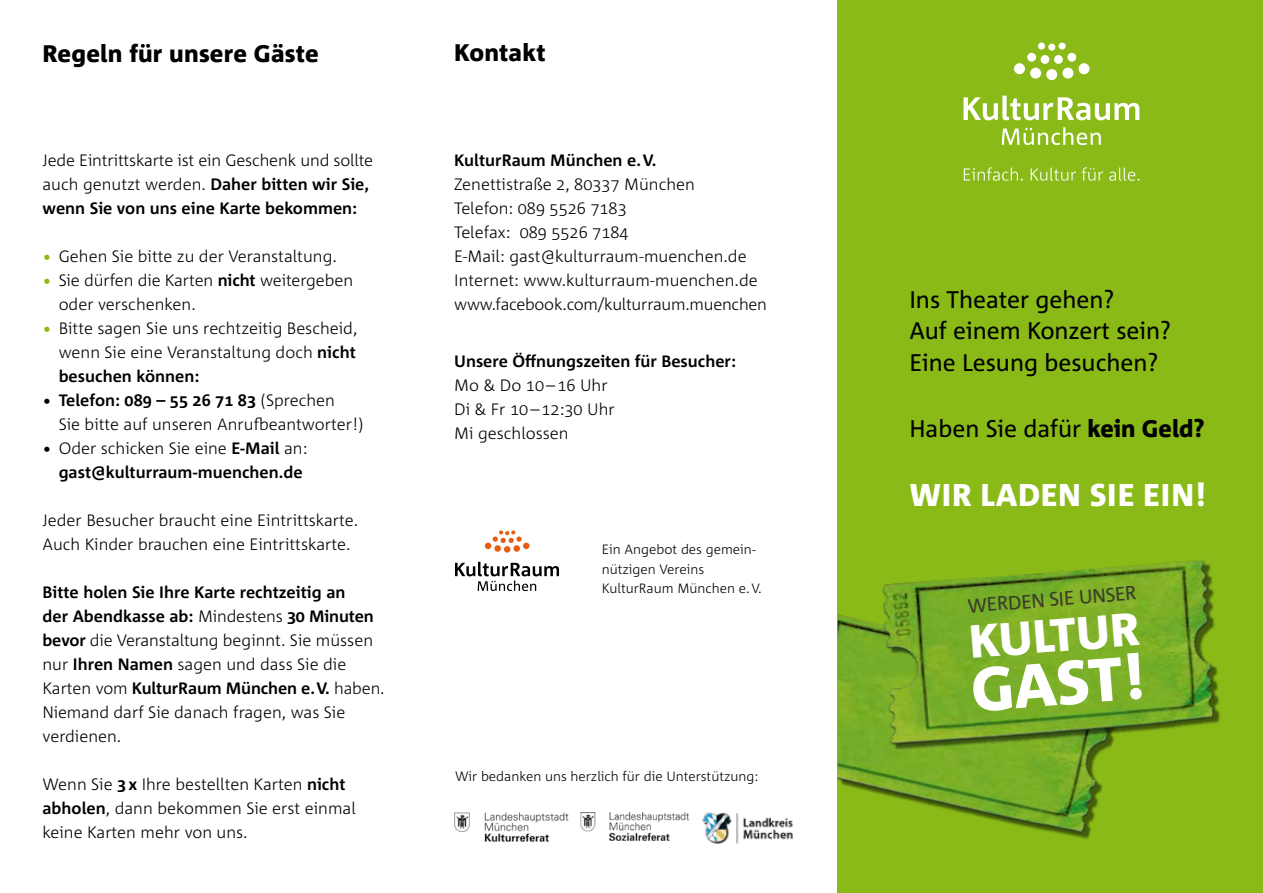
<style>
.page{position:relative;width:1263px;height:893px;background:#fff}
.page>*{position:absolute;margin:0;border:0;box-sizing:border-box;transform-origin:0 0}
.t1{font:800 61.2px "Corpid C1";color:#fff}
.t2{font:800 46.5px "Corpid C1";color:#fff}
.t3{font:800 31.5px "Corpid C1";letter-spacing:.02em;color:#fff}
.t4{font:24px/31.5px "Corpid C1";color:#000}
.t5{font:800 24px "Corpid C1";letter-spacing:.01em;color:#000}
.t6{font:19.5px "Corpid C1";color:#3e3d40}
.t7{font:300 16.5px/24px "Corpid C1";color:#000}
.t8{font:700 16.5px/24px "Corpid C1";color:#000;text-align:right}
.t9{font:300 13.5px/19.5px "Corpid C1";color:#000}
.s1{font-weight:700}
.s2{color:#89ba17}
.s3{font-weight:300}
.s4{font-weight:800}
</style>
<div class="page">
<div style="left:838px;top:0;width:425px;height:893px;background:#89ba17"></div>
<svg style="left:1002px;top:127px;width:99px;height:18px"></svg>
<svg style="left:963px;top:96px;width:176px;height:24px"></svg>
<div style="left:1038px;top:43px;width:7px;height:7px;background:#fff;border-radius:50%"></div>
<div style="left:1027px;top:53px;width:9px;height:9px;background:#fff;border-radius:50%"></div>
<div style="left:1014px;top:63px;width:11px;height:11px;background:#fff;border-radius:50%"></div>
<div style="left:1048px;top:44px;width:7px;height:7px;background:#fff;border-radius:50%"></div>
<div style="left:1040px;top:55px;width:9px;height:9px;background:#fff;border-radius:50%"></div>
<div style="left:1030px;top:68px;width:11px;height:11px;background:#fff;border-radius:50%"></div>
<div style="left:1058px;top:43px;width:8px;height:7px;background:#fff;border-radius:50%"></div>
<div style="left:1054px;top:55px;width:9px;height:9px;background:#fff;border-radius:50%"></div>
<div style="left:1046px;top:69px;width:11px;height:11px;background:#fff;border-radius:50%"></div>
<div style="left:1067px;top:53px;width:9px;height:9px;background:#fff;border-radius:50%"></div>
<div style="left:1062px;top:68px;width:11px;height:11px;background:#fff;border-radius:50%"></div>
<div style="left:1078px;top:63px;width:11px;height:11px;background:#fff;border-radius:50%"></div>
<svg style="left:964px;top:167px;width:59px;height:14px"></svg>
<svg style="left:1030px;top:168px;width:46px;height:13px"></svg>
<svg style="left:1082px;top:167px;width:21px;height:14px"></svg>
<svg style="left:1109px;top:168px;width:30px;height:13px"></svg>
<img style="left:838px;top:614px;width:265px;height:225px">
<img style="left:877px;top:560px;width:343px;height:193px">
<img style="left:454px;top:812px;width:114px;height:30px">
<svg style="left:455px;top:562px;width:104px;height:29px"></svg>
<div style="left:494px;top:545px;width:7px;height:7px;background:#e95d0f;border-radius:50%"></div>
<div style="left:504px;top:546px;width:6px;height:7px;background:#e95d0f;border-radius:50%"></div>
<div style="left:513px;top:545px;width:7px;height:7px;background:#e95d0f;border-radius:50%"></div>
<svg style="left:485px;top:530px;width:44px;height:19px"></svg>
<img style="left:580px;top:812px;width:109px;height:28px">
<img style="left:702px;top:812px;width:91px;height:32px">
<h3 class="t5" style="left:43px;top:38px;width:278px">Regeln für unsere Gäste</h3>
<h3 class="t5" style="left:454px;top:38px;width:93px">Kontakt</h3>
<p class="t7" style="left:43px;top:148px;width:332px">Jede Eintrittskarte ist ein Geschenk und sollte auch genutzt werden. <span class="s1">Daher bitten wir Sie, wenn Sie von uns eine Karte bekommen:</span></p>
<p class="t7" style="left:43px;top:244px;width:296px"><span class="s2">•</span> Gehen Sie bitte zu der Veranstaltung.</p>
<p class="t7" style="left:59px;top:268px;width:296px;text-indent:-16px"><span class="s2">•</span> Sie dürfen die Karten <span class="s1">nicht</span> weitergeben oder verschenken.</p>
<p class="t7" style="left:59px;top:316px;width:300px;text-align:justify;text-indent:-16px"><span class="s2">•</span> Bitte sagen Sie uns rechtzeitig Bescheid, wenn Sie eine Veranstaltung doch <span class="s1">nicht besuchen können:</span></p>
<p class="t7" style="left:59px;top:388px;width:306px;text-indent:-16px">• <span class="s1">Telefon: 089 – 55 26 71 83</span> (Sprechen<br>Sie bitte auf unseren Anrufbeantworter!)</p>
<p class="t8" style="left:43px;top:436px;width:266px"><span class="s3">• Oder schicken Sie eine</span> E-Mail <span class="s3">an: </span>gast@kulturraum-muenchen.de</p>
<p class="t7" style="left:43px;top:508px;width:317px">Jeder Besucher braucht eine Eintrittskarte.<br>Auch Kinder brauchen eine Eintrittskarte.</p>
<p class="t7" style="left:43px;top:580px;width:344px"><span class="s1">Bitte holen Sie Ihre Karte rechtzeitig an<br>der Abendkasse ab:</span> Mindestens <span class="s1">30 Minuten bevor</span> die Veranstaltung beginnt. Sie müssen nur <span class="s1">Ihren Namen</span> sagen und dass Sie die Karten vom <span class="s1">KulturRaum München e.V.</span> haben.<br>Niemand darf Sie danach fragen, was Sie verdienen.</p>
<p class="t7" style="left:43px;top:772px;width:315px">Wenn Sie <span class="s1">3x</span> Ihre bestellten Karten <span class="s1">nicht abholen</span>, dann bekommen Sie erst einmal keine Karten mehr von uns.</p>
<p class="t8" style="left:454px;top:148px;width:204px">KulturRaum München e.V.</p>
<p class="t7" style="left:454px;top:172px;width:314px">Zenettistraße 2, 80337 München<br>Telefon: 089 5526 7183<br>Telefax: 089 5526 7184<br>E-Mail: gast@kulturraum-muenchen.de Internet: www.kulturraum-muenchen.de www.facebook.com/kulturraum.muenchen</p>
<p class="t8" style="left:454px;top:348px;width:283px">Unsere Öffnungszeiten für Besucher:</p>
<p class="t7" style="left:454px;top:372px;width:162px">Mo &amp; Do 10–16 Uhr<br>Di &amp; Fr 10–12:30 Uhr<br>Mi geschlossen</p>
<p class="t9" style="left:602px;top:539px;width:162px">Ein Angebot des gemein&shy;nützigen Vereins<br>KulturRaum München e.V.</p>
<p class="t9" style="left:455px;top:766px;width:305px">Wir bedanken uns herzlich für die Unterstützung:</p>
<h3 class="t4" style="left:909px;top:283px;width:263px">Ins Theater gehen?<br>Auf einem Konzert sein?<br>Eine Lesung besuchen?</h3>
<h3 class="t4" style="left:909px;top:412px;width:297px">Haben Sie dafür <span class="s4">kein Geld?</span></h3>
<h3 class="t3" style="left:909px;top:475px;width:298px">WIR LADEN SIE EIN!</h3>
<p class="t6" style="left:967px;top:593px;width:171px;rotate:-4deg">WERDEN SIE UNSER</p>
<h2 class="t2" style="left:967px;top:612px;width:173px;rotate:-4deg">KULTUR</h2>
<h1 class="t1" style="left:969px;top:651px;width:175px;rotate:-4deg">GAST!</h1>
</div>
